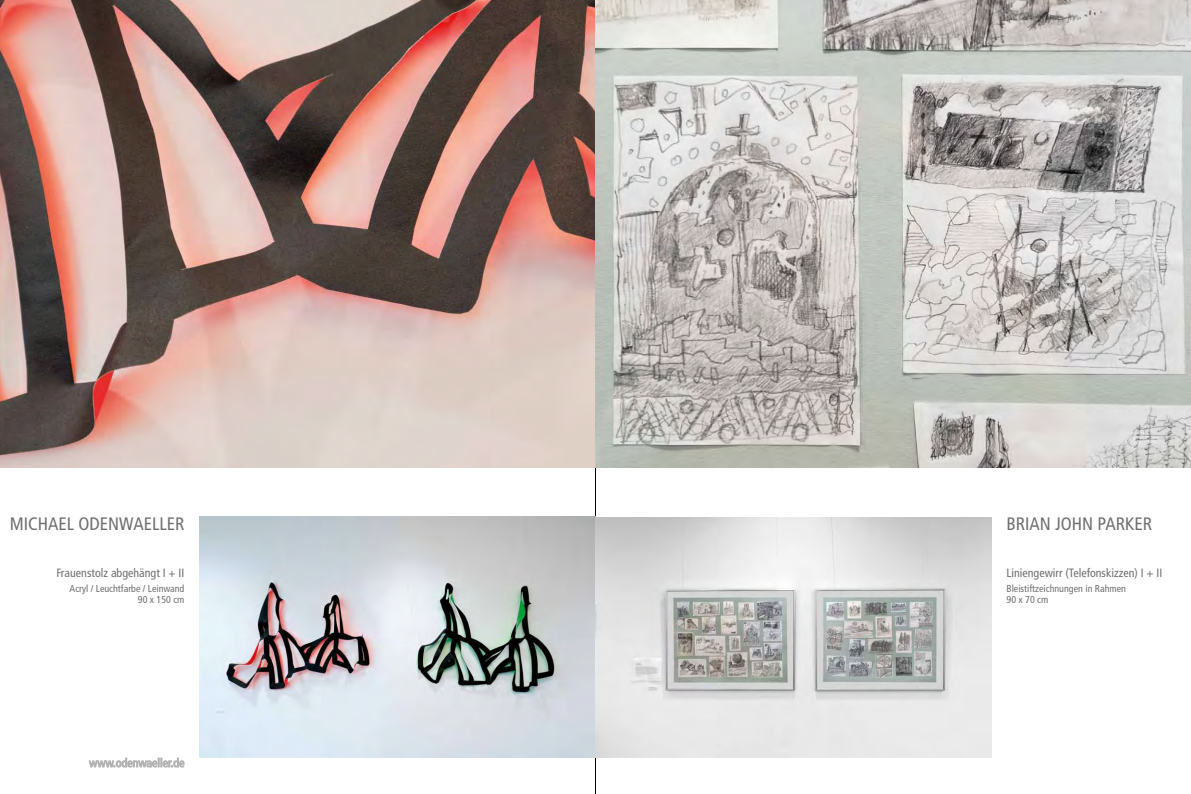
<style>
.page{position:relative;width:1191px;height:794px;background:#fff}
.page>*{position:absolute;margin:0;border:0;box-sizing:border-box;transform-origin:0 0}
.t1{font:condensed 18px "Frutiger";color:#706f6f}
.t2{font:condensed 12px "Frutiger";color:#706f6f}
.t3{font:condensed 10px/11px "Frutiger";color:#706f6f}
</style>
<div class="page">
<hr style="left:595px;top:0;width:1px;height:794px;background:#000">
<svg style="left:89px;top:758px;width:95px;height:10px"></svg>
<img style="left:0;top:0;width:1191px;height:468px">
<img style="left:199px;top:517px;width:792px;height:241px">
<h1 class="t1" style="left:10px;top:513px;width:176px">MICHAEL ODENWAELLER</h1>
<h1 class="t1" style="left:1006px;top:513px;width:147px">BRIAN JOHN PARKER</h1>
<p class="t2" style="left:56px;top:566px;width:129px">Frauenstolz abgehängt I + II</p>
<p class="t2" style="left:1006px;top:566px;width:157px">Liniengewirr (Telefonskizzen) I + II</p>
<p class="t3" style="left:70px;top:583px;width:116px;text-align:right">Acryl / Leuchtfarbe / Leinwand<br>90 x 150 cm</p>
<p class="t3" style="left:1006px;top:583px;width:121px">Bleistiftzeichnungen in Rahmen<br>90 x 70 cm</p>
</div>
